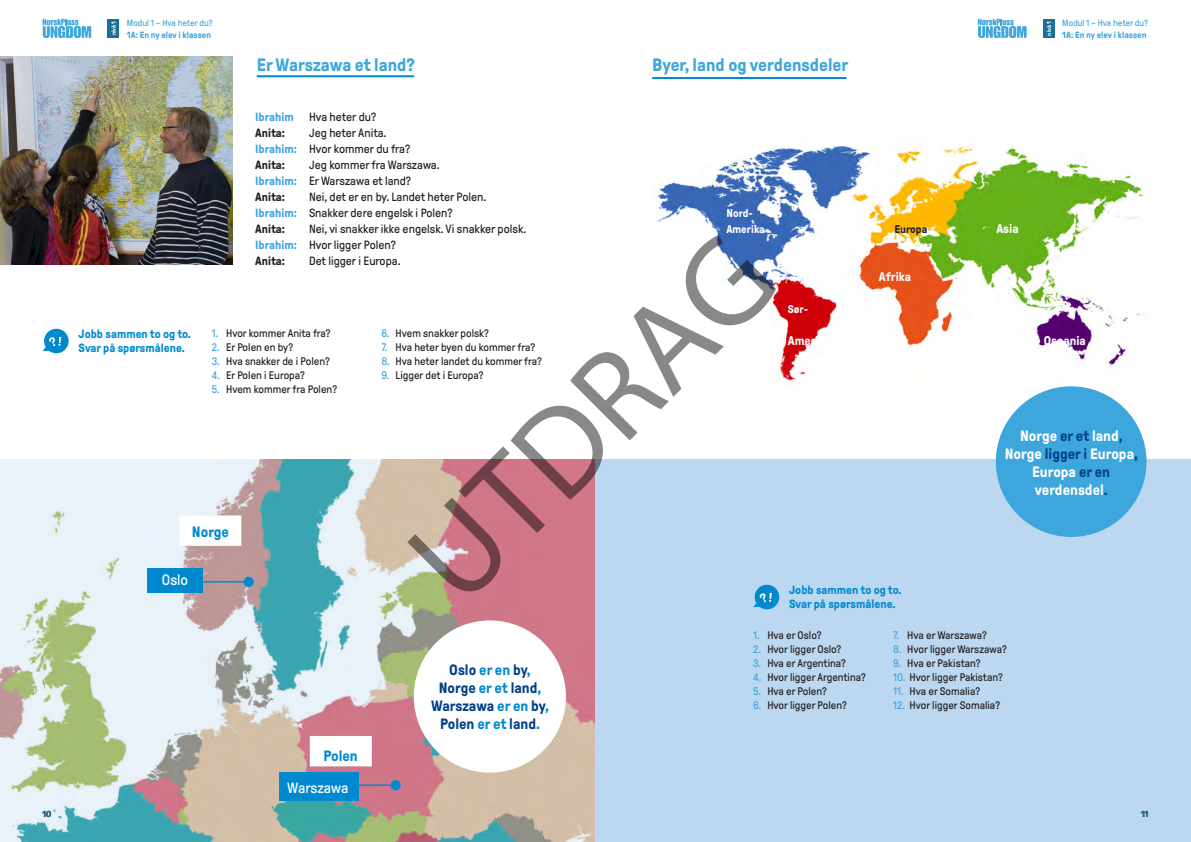
<style>
.page{position:relative;width:1191px;height:842px;background:#fff}
.page>*{position:absolute;margin:0;border:0;box-sizing:border-box;transform-origin:0 0}
.t1{font:126.5px "Myriad Pro";color:rgb(0 0 0/.47)}
.OPPGAVE_Overskrift_1{font:700 18px "GT Pressura";color:#3da6dd}
.t2{font:700 15px "GT Pressura";color:#034088}
.t3{font:700 15px "GT Pressura";color:#fff}
.BRØDTEKST_12pt{font:15px "GT Pressura";color:#fff}
.BRØDTEKST_12pt-2{font:700 15px "GT Pressura";color:#0089cf}
.BRØDTEKST_12pt-3{font:700 12.7px "GT Pressura";color:#fff}
.BRØDTEKST_12pt-4{font:12px "GT Pressura";color:#231f20}
.OPPGAVE_Instruks{font:700 12px "GT Pressura";color:#0089cf}
.BRØDTEKST_12pt-5{font:700 12px "GT Pressura";color:#3da6dd}
.BRØDTEKST_12pt-6{font:700 12px "GT Pressura";color:#231f20}
.BRØDTEKST_12pt-7{font:700 11.3px "GT Pressura";color:#fff}
.BRØDTEKST_12pt-8{font:700 11.3px "GT Pressura";color:#231f20}
.t4{font:11px "GT Pressura";color:#231f20}
.t5{font:700 9px "GT Pressura";color:#3da6dd}
.t6{font:9px "GT Pressura";color:#3da6dd}
.t7{font:700 9px "GT Pressura";color:#1a7096}
.t8{font:700 6px "GT Pressura";color:#fff}
.s1{color:#fff}
.s2{color:#3da6dd}
.s3{color:#034088}
.s4{color:#0089cf}
</style>
<div class="page">
<svg style="left:0;top:459px;width:595px;height:383px"></svg>
<img style="left:0;top:57px;width:232px;height:208px">
<div style="left:179px;top:515px;width:62px;height:31px;background:#fff;border:2px solid #fff"></div>
<div style="left:310px;top:736px;width:62px;height:30px;background:#fff"></div>
<div style="left:147px;top:569px;width:56px;height:24px;background:#0089cf"></div>
<div style="left:279px;top:772px;width:79px;height:29px;background:#0089cf"></div>
<hr style="left:203px;top:581px;width:46px;height:1px;background:#0089cf">
<hr style="left:357px;top:784px;width:34px;height:2px;background:#0089cf">
<div style="left:244px;top:577px;width:10px;height:10px;background:#0089cf;border-radius:50%"></div>
<div style="left:390px;top:780px;width:11px;height:10px;background:#0089cf;border-radius:50%"></div>
<hr style="left:257px;top:75px;width:157px;height:2px;background:#0089cf">
<div style="left:414px;top:621px;width:151px;height:151px;background:#fff;border-radius:50%"></div>
<div style="left:595px;top:459px;width:596px;height:383px;background:#bcd8f0"></div>
<img style="left:657px;top:144px;width:487px;height:243px">
<hr style="left:652px;top:77px;width:194px;height:2px;background:#0089cf">
<div style="left:995px;top:386px;width:151px;height:151px;background:#3da6dd;border-radius:50%"></div>
<svg style="left:753px;top:585px;width:26px;height:24px"></svg>
<div style="left:108px;top:19px;width:11px;height:19px;background:#1a7096"></div>
<svg style="left:978px;top:19px;width:48px;height:19px"></svg>
<div style="left:1043px;top:19px;width:11px;height:19px;background:#1a7096"></div>
<svg style="left:43px;top:19px;width:48px;height:19px"></svg>
<svg style="left:43px;top:329px;width:26px;height:24px"></svg>
<p class="t8" style="left:110px;top:35px;width:16px;rotate:-90deg">nivå 1</p>
<p class="t6" style="left:1062px;top:18px;width:87px">Modul 1 – Hva heter du?</p>
<p class="t6" style="left:127px;top:18px;width:87px">Modul 1 – Hva heter du?</p>
<p class="t5" style="left:127px;top:30px;width:86px">1A: En ny elev i klassen</p>
<p class="t8" style="left:1045px;top:36px;width:16px;rotate:-90deg">nivå 1</p>
<p class="t5" style="left:1062px;top:30px;width:86px">1A: En ny elev i klassen</p>
<p class="OPPGAVE_Overskrift_1" style="left:257px;top:55px;width:159px">Er Warszawa et land?</p>
<p class="OPPGAVE_Overskrift_1" style="left:652px;top:55px;width:198px">Byer, land og verdensdeler</p>
<p class="BRØDTEKST_12pt-5" style="left:255px;top:110px;width:43px">Ibrahim<span class="s1">:</span></p>
<p class="BRØDTEKST_12pt-6" style="left:255px;top:126px;width:31px">Anita:</p>
<p class="BRØDTEKST_12pt-5" style="left:255px;top:142px;width:43px">Ibrahim:</p>
<p class="BRØDTEKST_12pt-6" style="left:255px;top:158px;width:31px">Anita:</p>
<p class="BRØDTEKST_12pt-5" style="left:255px;top:174px;width:43px">Ibrahim:</p>
<p class="BRØDTEKST_12pt-6" style="left:255px;top:190px;width:31px">Anita:</p>
<p class="BRØDTEKST_12pt-5" style="left:255px;top:206px;width:43px">Ibrahim:</p>
<p class="BRØDTEKST_12pt-6" style="left:255px;top:222px;width:31px">Anita:</p>
<p class="BRØDTEKST_12pt-5" style="left:255px;top:238px;width:43px">Ibrahim:</p>
<p class="BRØDTEKST_12pt-6" style="left:255px;top:254px;width:31px">Anita:</p>
<p class="BRØDTEKST_12pt-4" style="left:309px;top:110px;width:69px">Hva heter du?</p>
<p class="BRØDTEKST_12pt-4" style="left:309px;top:126px;width:79px">Jeg heter Anita.</p>
<p class="BRØDTEKST_12pt-4" style="left:309px;top:142px;width:103px">Hvor kommer du fra?</p>
<p class="BRØDTEKST_12pt-4" style="left:309px;top:158px;width:132px">Jeg kommer fra Warszawa.</p>
<p class="BRØDTEKST_12pt-4" style="left:309px;top:174px;width:103px">Er Warszawa et land?</p>
<p class="BRØDTEKST_12pt-4" style="left:309px;top:190px;width:179px">Nei, det er en by. Landet heter Polen.</p>
<p class="BRØDTEKST_12pt-4" style="left:309px;top:206px;width:145px">Snakker dere engelsk i Polen?</p>
<p class="BRØDTEKST_12pt-4" style="left:309px;top:222px;width:219px">Nei, vi snakker ikke engelsk. Vi snakker polsk.</p>
<p class="BRØDTEKST_12pt-4" style="left:309px;top:238px;width:88px">Hvor ligger Polen?</p>
<p class="BRØDTEKST_12pt-4" style="left:309px;top:254px;width:93px">Det ligger i Europa.</p>
<p class="BRØDTEKST_12pt-7" style="left:726px;top:207px;width:28px">Nord-</p>
<p class="BRØDTEKST_12pt-7" style="left:726px;top:223px;width:40px">Amerika</p>
<h1 class="t1" style="left:376px;top:524px;width:458px;rotate:-45deg">UTDRAG</h1>
<p class="t4" style="left:212px;top:328px;width:120px"><span class="s2">1.</span> Hvor kommer Anita fra?</p>
<p class="t4" style="left:212px;top:342px;width:83px"><span class="s2">2.</span> Er Polen en by?</p>
<p class="t4" style="left:212px;top:356px;width:119px"><span class="s2">3.</span> Hva snakker de i Polen?</p>
<p class="t4" style="left:212px;top:370px;width:94px"><span class="s2">4.</span> Er Polen i Europa?</p>
<p class="t4" style="left:212px;top:384px;width:127px"><span class="s2">5.</span> Hvem kommer fra Polen?</p>
<p class="t4" style="left:381px;top:328px;width:109px"><span class="s2">6.</span> Hvem snakker polsk?</p>
<p class="t4" style="left:381px;top:342px;width:155px"><span class="s2">7.</span> Hva heter byen du kommer fra?</p>
<p class="t4" style="left:381px;top:356px;width:162px"><span class="s2">8.</span> Hva heter landet du kommer fra?</p>
<p class="t4" style="left:381px;top:370px;width:104px"><span class="s2">9.</span> Ligger det i Europa?</p>
<p class="OPPGAVE_Instruks" style="left:78px;top:328px;width:114px">Jobb sammen to og to.</p>
<p class="OPPGAVE_Instruks" style="left:78px;top:342px;width:108px">Svar på spørsmålene.</p>
<p class="BRØDTEKST_12pt-2" style="left:192px;top:523px;width:39px">Norge</p>
<p class="BRØDTEKST_12pt" style="left:162px;top:572px;width:28px">Oslo</p>
<p class="BRØDTEKST_12pt-7" style="left:788px;top:303px;width:22px">Sør-</p>
<p class="BRØDTEKST_12pt-3" style="left:788px;top:334px;width:45px">Amerika</p>
<p class="BRØDTEKST_12pt-8" style="left:894px;top:223px;width:34px">Europa</p>
<p class="BRØDTEKST_12pt-3" style="left:879px;top:270px;width:34px">Afrika</p>
<p class="OPPGAVE_Instruks" style="left:789px;top:584px;width:114px">Jobb sammen to og to.</p>
<p class="OPPGAVE_Instruks" style="left:789px;top:598px;width:108px">Svar på spørsmålene.</p>
<p class="BRØDTEKST_12pt-3" style="left:996px;top:222px;width:24px">Asia</p>
<p class="BRØDTEKST_12pt-3" style="left:1044px;top:334px;width:44px">Oseania</p>
<p class="t3" style="left:1020px;top:427px;width:104px">Norge <span class="s3">er et</span> land<span class="s3">,</span></p>
<p class="t3" style="left:1004px;top:445px;width:135px">Norge <span class="s3">ligger i</span> Europa<span class="s3">,</span></p>
<p class="t3" style="left:1032px;top:463px;width:79px">Europa <span class="s3">er en</span></p>
<p class="t3" style="left:1035px;top:481px;width:74px">verdensdel<span class="s3">.</span></p>
<p class="BRØDTEKST_12pt-2" style="left:323px;top:747px;width:36px">Polen</p>
<p class="BRØDTEKST_12pt" style="left:287px;top:780px;width:63px">Warszawa</p>
<p class="t2" style="left:449px;top:662px;width:83px">Oslo <span class="s4">er en</span> by<span class="s4">,</span></p>
<p class="t2" style="left:439px;top:680px;width:104px">Norge <span class="s4">er et</span> land<span class="s4">,</span></p>
<p class="t2" style="left:431px;top:698px;width:119px">Warszawa <span class="s4">er en</span> by<span class="s4">,</span></p>
<p class="t2" style="left:440px;top:716px;width:101px">Polen <span class="s4">er et</span> land<span class="s4">.</span></p>
<p class="t4" style="left:753px;top:630px;width:70px"><span class="s2">1.</span> Hva er Oslo?</p>
<p class="t4" style="left:753px;top:644px;width:90px"><span class="s2">2.</span> Hvor ligger Oslo?</p>
<p class="t4" style="left:753px;top:658px;width:94px"><span class="s2">3.</span> Hva er Argentina?</p>
<p class="t4" style="left:753px;top:672px;width:114px"><span class="s2">4.</span> Hvor ligger Argentina?</p>
<p class="t4" style="left:753px;top:686px;width:75px"><span class="s2">5.</span> Hva er Polen?</p>
<p class="t4" style="left:753px;top:700px;width:95px"><span class="s2">6.</span> Hvor ligger Polen?</p>
<p class="t4" style="left:893px;top:630px;width:95px"><span class="s2">7.</span> Hva er Warszawa?</p>
<p class="t4" style="left:893px;top:644px;width:115px"><span class="s2">8.</span> Hvor ligger Warszawa?</p>
<p class="t4" style="left:893px;top:658px;width:89px"><span class="s2">9.</span> Hva er Pakistan?</p>
<p class="t4" style="left:893px;top:672px;width:111px"><span class="s2">10.</span> Hvor ligger Pakistan?</p>
<p class="t4" style="left:893px;top:686px;width:88px"><span class="s2">11.</span> Hva er Somalia?</p>
<p class="t4" style="left:893px;top:700px;width:108px"><span class="s2">12.</span> Hvor ligger Somalia?</p>
<p class="t7" style="left:43px;top:809px;width:10px">10</p>
<p class="t7" style="left:1140px;top:809px;width:9px">11</p>
</div>
